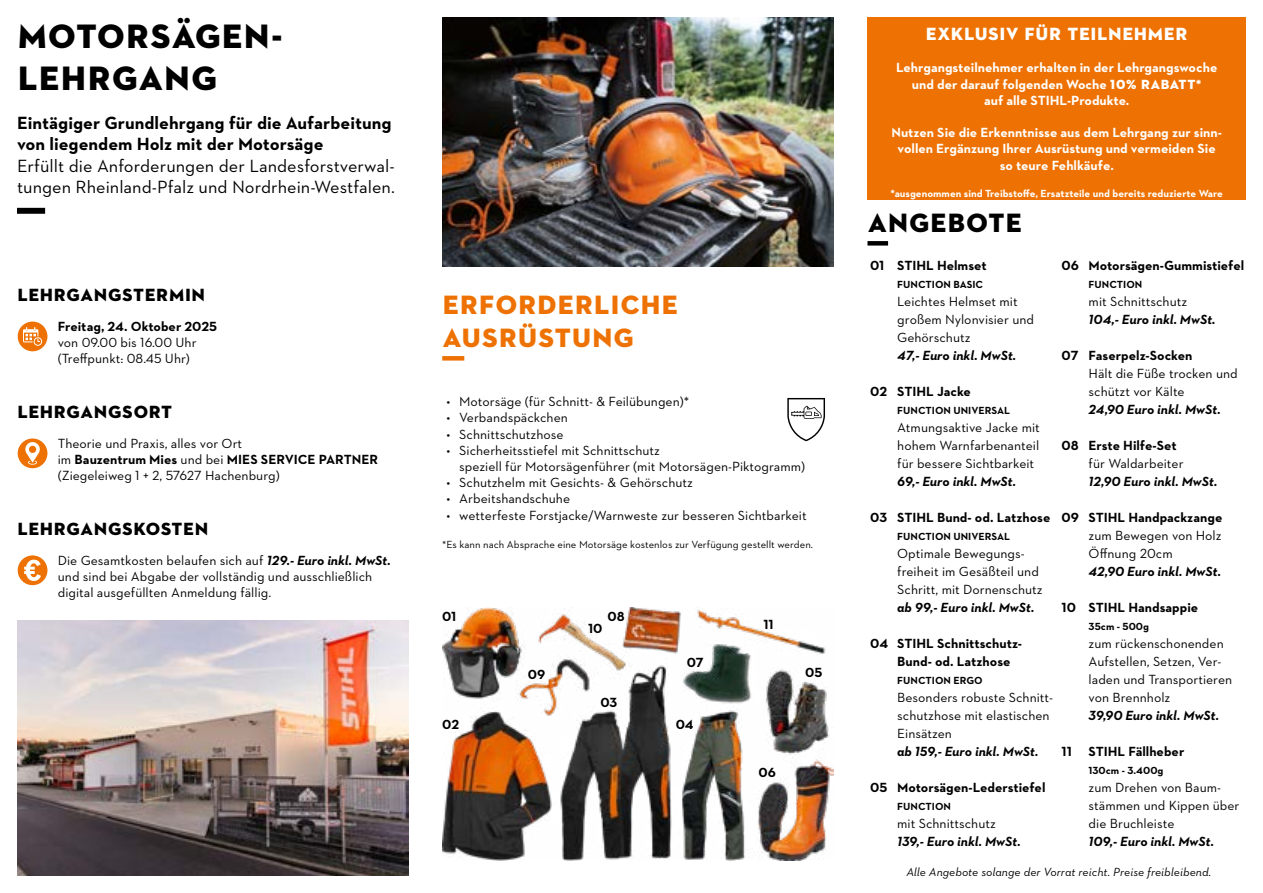
<style>
.page{position:relative;width:1263px;height:893px;background:#fff}
.page>*{position:absolute;margin:0;border:0;box-sizing:border-box;transform-origin:0 0}
.t1{font:34.5px/41.4px "STIHL Contraface Display Titling";color:#000}
.t2{font:27px/32.4px "STIHL Contraface Display Titling";color:#ee7203}
.t3{font:27px "STIHL Contraface Display Titling";color:#000}
.t4{font:18px/21.6px "STIHL Contraface Text";color:#000}
.t5{font:700 18px/21.6px "STIHL Contraface Text";color:#000}
.t6{font:18px "STIHL Contraface Display Titling";color:#000}
.t7{font:18px "STIHL Contraface Display Titling";color:#fff}
.t8{font:13.5px/18px "STIHL Contraface Text";color:#000}
.t9{font:700 13.5px/18px "STIHL Contraface Text";color:#000}
.t10{font:700 13.5px/16.2px "STIHL Contraface Text";color:#fff;text-align:center}
.t11{font:italic 700 13.5px "STIHL Contraface Text";color:#000}
.t12{font:italic 12px "STIHL Contraface Text";color:#000}
.t13{font:700 10.5px "STIHL Contraface Text";color:#000}
.t14{font:10.5px "STIHL Contraface Text";color:#000}
.t15{font:700 10.5px "STIHL Contraface Text";color:#fff}
.s1{font-weight:700}
.s2{font-weight:700;font-style:italic}
.s3{font-family:"STIHL Contraface Display Titling";font-weight:400}
</style>
<div class="page">
<div style="left:867px;top:241px;width:21px;height:5px;background:#000"></div>
<div style="left:442px;top:356px;width:22px;height:5px;background:#ed7002"></div>
<img style="left:442px;top:17px;width:391px;height:250px">
<img style="left:17px;top:621px;width:391px;height:255px">
<div style="left:17px;top:208px;width:28px;height:6px;background:#000"></div>
<svg style="left:18px;top:438px;width:29px;height:30px"></svg>
<svg style="left:18px;top:555px;width:29px;height:30px"></svg>
<svg style="left:18px;top:322px;width:29px;height:29px"></svg>
<div style="left:867px;top:17px;width:379px;height:183px;background:#ee7203"></div>
<svg style="left:787px;top:398px;width:38px;height:43px"></svg>
<img style="left:442px;top:608px;width:391px;height:253px">
<h1 class="t1" style="left:17px;top:16px;width:268px">MOTORSÄGEN-<br>LEHRGANG</h1>
<h3 class="t5" style="left:17px;top:112px;width:376px">Eintägiger Grundlehrgang für die Aufarbeitung von liegendem Holz mit der Motorsäge</h3>
<h3 class="t4" style="left:17px;top:155px;width:379px">Erfüllt die Anforderungen der Landesforstverwal&shy;tungen Rheinland-Pfalz und Nordrhein-Westfalen.</h3>
<h3 class="t6" style="left:17px;top:283px;width:190px">LEHRGANGSTERMIN</h3>
<p class="t9" style="left:58px;top:317px;width:161px">Freitag, 24. Oktober 2025</p>
<p class="t8" style="left:58px;top:334px;width:140px;line-height:16.2px">von 09.00 bis 16.00 Uhr (Treffpunkt: 08.45 Uhr)</p>
<h3 class="t6" style="left:17px;top:400px;width:157px">LEHRGANGSORT</h3>
<p class="t8" style="left:58px;top:435px;width:322px;line-height:16.2px">Theorie und Praxis, alles vor Ort<br>im <span class="s1">Bauzentrum Mies</span> und bei <span class="s1">MIES SERVICE PARTNER </span>(Ziegeleiweg 1 + 2, 57627 Hachenburg)</p>
<h3 class="t6" style="left:17px;top:517px;width:193px">LEHRGANGSKOSTEN</h3>
<p class="t8" style="left:58px;top:552px;width:334px;line-height:16.2px">Die Gesamtkosten belaufen sich auf <span class="s2">129.- Euro inkl. MwSt. </span>und sind bei Abgabe der vollständig und ausschließlich digital ausgefüllten Anmeldung fällig.</p>
<h2 class="t2" style="left:442px;top:289px;width:238px">ERFORDERLICHE<br>AUSRÜSTUNG</h2>
<p class="t8" style="left:446px;top:392px;width:244px">• Motorsäge (für Schnitt- &amp; Feilübungen)*</p>
<p class="t8" style="left:446px;top:409px;width:123px">• Verbandspäckchen</p>
<p class="t8" style="left:446px;top:425px;width:119px">• Schnittschutzhose</p>
<p class="t8" style="left:459px;top:442px;width:347px;line-height:16.2px;text-indent:-13px">• Sicherheitsstiefel mit Schnittschutz<br>speziell für Motorsägenführer (mit Motorsägen-Piktogramm)</p>
<p class="t8" style="left:446px;top:473px;width:248px">• Schutzhelm mit Gesichts- &amp; Gehörschutz</p>
<p class="t8" style="left:446px;top:490px;width:125px">• Arbeitshandschuhe</p>
<p class="t8" style="left:446px;top:506px;width:362px">• wetterfeste Forstjacke/Warnweste zur besseren Sichtbarkeit</p>
<p class="t14" style="left:442px;top:538px;width:372px">*Es kann nach Absprache eine Motorsäge kostenlos zur Verfügung gestellt werden.</p>
<p class="t9" style="left:442px;top:608px;width:16px">01</p>
<p class="t9" style="left:442px;top:715px;width:18px">02</p>
<p class="t9" style="left:528px;top:665px;width:19px">09</p>
<p class="t9" style="left:607px;top:608px;width:19px">08</p>
<p class="t9" style="left:588px;top:619px;width:16px">10</p>
<p class="t9" style="left:600px;top:693px;width:18px">03</p>
<p class="t9" style="left:687px;top:653px;width:18px">07</p>
<p class="t9" style="left:676px;top:715px;width:20px">04</p>
<p class="t9" style="left:763px;top:615px;width:12px">11</p>
<p class="t9" style="left:805px;top:663px;width:19px">05</p>
<p class="t9" style="left:758px;top:763px;width:19px">06</p>
<h3 class="t7" style="left:926px;top:23px;width:264px">EXKLUSIV FÜR TEILNEHMER</h3>
<p class="t10" style="left:896px;top:60px;width:323px">Lehrgangsteilnehmer erhalten in der Lehrgangswoche und der darauf folgenden Woche <span class="s3">10% RABATT</span>*<br>auf alle STIHL-Produkte.</p>
<p class="t10" style="left:891px;top:124px;width:332px">Nutzen Sie die Erkenntnisse aus dem Lehrgang zur sinn&shy;vollen Ergänzung Ihrer Ausrüstung und vermeiden Sie so teure Fehlkäufe.</p>
<p class="t15" style="left:890px;top:186px;width:334px">*ausgenommen sind Treibstoffe, Ersatzteile und bereits reduzierte Ware</p>
<h2 class="t3" style="left:867px;top:206px;width:156px">ANGEBOTE</h2>
<p class="t9" style="left:870px;top:256px;width:118px">01 STIHL Helmset</p>
<p class="t13" style="left:897px;top:278px;width:87px">FUNCTION BASIC</p>
<p class="t8" style="left:897px;top:292px;width:138px">Leichtes Helmset mit großem Nylonvisier und<br>Gehörschutz</p>
<p class="t11" style="left:897px;top:347px;width:121px">47,- Euro inkl. MwSt.</p>
<p class="t9" style="left:870px;top:382px;width:102px">02 STIHL Jacke</p>
<p class="t13" style="left:897px;top:404px;width:114px">FUNCTION UNIVERSAL</p>
<p class="t8" style="left:897px;top:418px;width:144px;text-align:justify">Atmungsaktive Jacke mit hohem Warnfarbenanteil für bessere Sichtbarkeit</p>
<p class="t11" style="left:897px;top:473px;width:120px">69,- Euro inkl. MwSt.</p>
<p class="t9" style="left:870px;top:508px;width:182px">03 STIHL Bund- od. Latzhose</p>
<p class="t13" style="left:897px;top:530px;width:114px">FUNCTION UNIVERSAL</p>
<p class="t8" style="left:897px;top:544px;width:147px">Optimale Bewegungs&shy;freiheit im Gesäßteil und<br>Schritt, mit Dornenschutz</p>
<p class="t11" style="left:897px;top:599px;width:139px">ab 99,- Euro inkl. MwSt.</p>
<p class="t9" style="left:897px;top:634px;width:126px;text-indent:-27px">04 STIHL Schnittschutz-<br>Bund- od. Latzhose</p>
<p class="t13" style="left:897px;top:674px;width:87px">FUNCTION ERGO</p>
<p class="t8" style="left:897px;top:688px;width:157px">Besonders robuste Schnitt&shy;schutzhose mit elastischen<br>Einsätzen</p>
<p class="t11" style="left:897px;top:743px;width:143px">ab 159,- Euro inkl. MwSt.</p>
<p class="t9" style="left:870px;top:778px;width:177px">05 Motorsägen-Lederstiefel</p>
<p class="t13" style="left:897px;top:800px;width:55px">FUNCTION</p>
<p class="t8" style="left:897px;top:814px;width:100px">mit Schnittschutz</p>
<p class="t11" style="left:897px;top:833px;width:125px">139,- Euro inkl. MwSt.</p>
<p class="t9" style="left:1062px;top:256px;width:184px">06 Motorsägen-Gummistiefel</p>
<p class="t13" style="left:1089px;top:278px;width:55px">FUNCTION</p>
<p class="t8" style="left:1089px;top:292px;width:100px">mit Schnittschutz</p>
<p class="t11" style="left:1089px;top:311px;width:129px">104,- Euro inkl. MwSt.</p>
<p class="t9" style="left:1062px;top:346px;width:132px">07 Faserpelz-Socken</p>
<p class="t8" style="left:1089px;top:364px;width:151px">Hält die Füße trocken und schützt vor Kälte</p>
<p class="t11" style="left:1089px;top:401px;width:134px">24,90 Euro inkl. MwSt.</p>
<p class="t9" style="left:1062px;top:436px;width:117px">08 Erste Hilfe-Set</p>
<p class="t8" style="left:1089px;top:454px;width:96px">für Waldarbeiter</p>
<p class="t11" style="left:1089px;top:473px;width:130px">12,90 Euro inkl. MwSt.</p>
<p class="t9" style="left:1062px;top:508px;width:162px">09 STIHL Handpackzange</p>
<p class="t8" style="left:1089px;top:526px;width:134px">zum Bewegen von Holz<br>Öffnung 20cm</p>
<p class="t11" style="left:1089px;top:563px;width:134px">42,90 Euro inkl. MwSt.</p>
<p class="t9" style="left:1062px;top:598px;width:138px">10 STIHL Handsappie</p>
<p class="t13" style="left:1089px;top:620px;width:62px">35cm - 500g</p>
<p class="t8" style="left:1089px;top:634px;width:145px">zum rückenschonenden<br>Aufstellen, Setzen, Ver&shy;laden und Transportieren von Brennholz</p>
<p class="t11" style="left:1089px;top:707px;width:132px">39,90 Euro inkl. MwSt.</p>
<p class="t9" style="left:1062px;top:742px;width:124px">11 STIHL Fällheber</p>
<p class="t13" style="left:1089px;top:764px;width:76px">130cm - 3.400g</p>
<p class="t8" style="left:1088px;top:778px;width:152px">zum Drehen von Baum&shy;stämmen und Kippen über die Bruchleiste</p>
<p class="t11" style="left:1088px;top:833px;width:127px">109,- Euro inkl. MwSt.</p>
<p class="t12" style="left:906px;top:865px;width:306px">Alle Angebote solange der Vorrat reicht. Preise freibleibend.</p>
</div>
